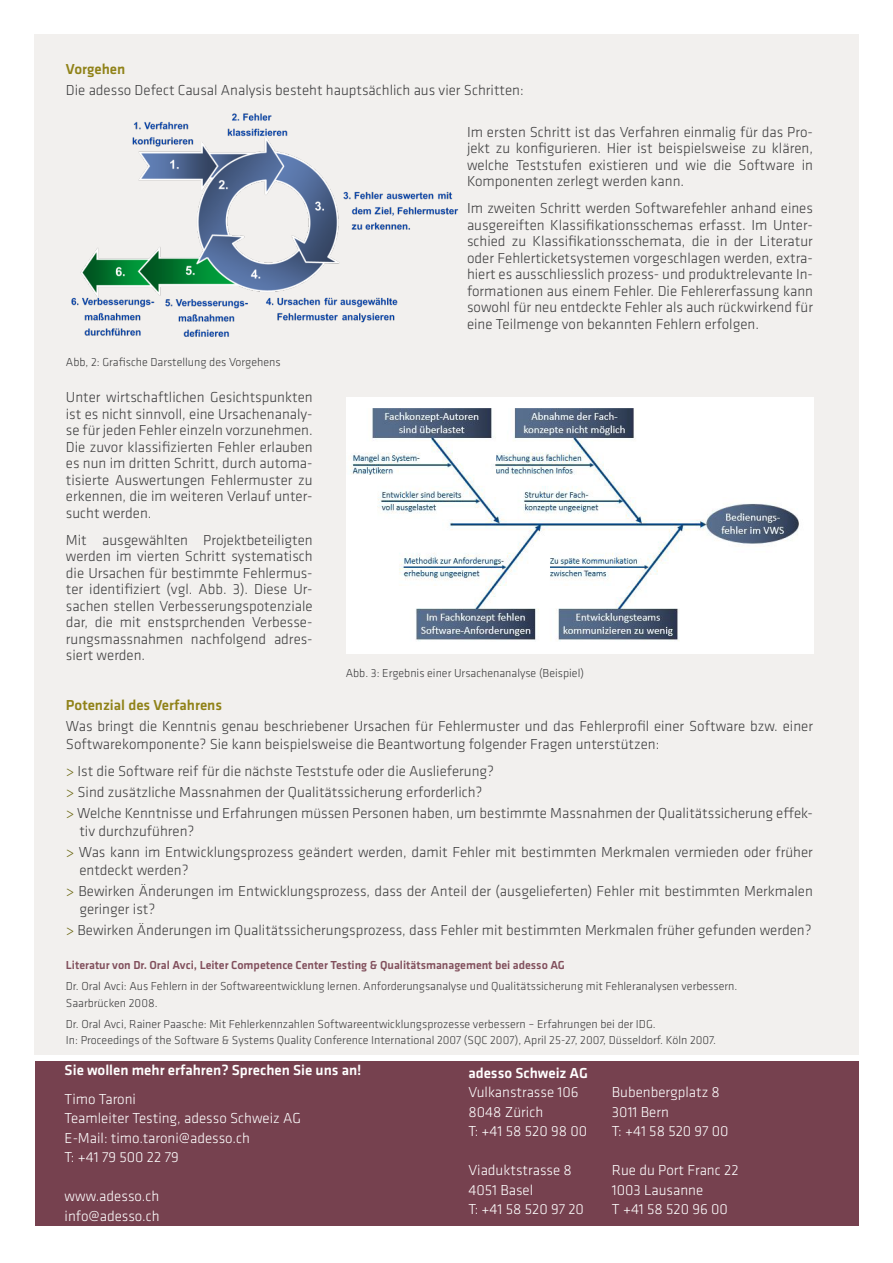
<style>
.page{position:relative;width:893px;height:1263px;background:#fff}
.page>*{position:absolute;margin:0;border:0;box-sizing:border-box;transform-origin:0 0}
.t1{font:300 15px/16.5px "Klavika";color:#3e3e3f;text-align:justify}
.t2{font:300 15px "Klavika";color:#fff}
.t3{font:500 15px "Klavika";color:#fff}
.t4{font:500 15px "Klavika";color:#908218}
.t5{font:300 12px "Klavika";color:#3e3e3f}
.t6{font:500 12px "Klavika";color:#814f5c}
.s1{color:#6b6711}
</style>
<div class="page">
<div style="left:34px;top:34px;width:825px;height:1020px;background:#f2f0ee"></div>
<div style="left:36px;top:1061px;width:823px;height:164px;background:#76414f"></div>
<img style="left:71px;top:113px;width:388px;height:224px">
<img style="left:346px;top:397px;width:467px;height:257px">
<p class="t4" style="left:66px;top:59px;width:61px">Vorgehen</p>
<p class="t1" style="left:66px;top:81px;width:459px">Die adesso Defect Causal Analysis besteht hauptsächlich aus vier Schritten:</p>
<p class="t1" style="left:467px;top:123px;width:347px">Im ersten Schritt ist das Verfahren einmalig für das Pro&shy;jekt zu konfigurieren. Hier ist beispielsweise zu klären, welche Teststufen existieren und wie die Software in Komponenten zerlegt werden kann.</p>
<p class="t1" style="left:467px;top:200px;width:347px">Im zweiten Schritt werden Softwarefehler anhand eines ausgereiften Klassifikationsschemas erfasst. Im Unter&shy;schied zu Klassifikationsschemata, die in der Literatur oder Fehlerticketsystemen vorgeschlagen werden, extra&shy;hiert es ausschliesslich prozess- und produktrelevante In&shy;formationen aus einem Fehler. Die Fehlererfassung kann sowohl für neu entdeckte Fehler als auch rückwirkend für eine Teilmenge von bekannten Fehlern erfolgen.</p>
<p class="t5" style="left:66px;top:355px;width:216px">Abb, 2: Grafische Darstellung des Vorgehens</p>
<p class="t1" style="left:66px;top:389px;width:248px">Unter wirtschaftlichen Gesichtspunkten ist es nicht sinnvoll, eine Ursachenanaly&shy;se für jeden Fehler einzeln vorzunehmen.<br>Die zuvor klassifizierten Fehler erlauben es nun im dritten Schritt, durch automa&shy;tisierte Auswertungen Fehlermuster zu erkennen, die im weiteren Verlauf unter&shy;sucht werden.</p>
<p class="t1" style="left:66px;top:531px;width:248px">Mit ausgewählten Projektbeteiligten werden im vierten Schritt systematisch die Ursachen für bestimmte Fehlermus&shy;ter identifiziert (vgl. Abb. 3). Diese Ur&shy;sachen stellen Verbesserungspotenziale dar, die mit enstsprchenden Verbesse&shy;rungsmassnahmen nachfolgend adres&shy;siert werden.</p>
<p class="t5" style="left:346px;top:666px;width:240px">Abb. 3: Ergebnis einer Ursachenanalyse (Beispiel)</p>
<p class="t4" style="left:66px;top:695px;width:158px">Potenzial des Verfahrens</p>
<p class="t1" style="left:66px;top:717px;width:749px;line-height:18px">Was bringt die Kenntnis genau beschriebener Ursachen für Fehlermuster und das Fehlerprofil einer Software bzw. einer<br>Softwarekomponente? Sie kann beispielsweise die Beantwortung folgender Fragen unterstützen:</p>
<p class="t1" style="left:66px;top:762px;width:430px"><span class="s1">&gt;</span> Ist die Software reif für die nächste Teststufe oder die Auslieferung?</p>
<p class="t1" style="left:66px;top:783px;width:418px"><span class="s1">&gt;</span> Sind zusätzliche Massnahmen der Qualitätssicherung erforderlich?</p>
<p class="t1" style="left:79px;top:804px;width:735px;line-height:18px;text-indent:-14px"><span class="s1">&gt;</span> Welche Kenntnisse und Erfahrungen müssen Personen haben, um bestimmte Massnahmen der Qualitätssicherung effek&shy;tiv durchzuführen?</p>
<p class="t1" style="left:79px;top:843px;width:735px;line-height:18px;text-indent:-14px"><span class="s1">&gt;</span> Was kann im Entwicklungsprozess geändert werden, damit Fehler mit bestimmten Merkmalen vermieden oder früher entdeckt werden?</p>
<p class="t1" style="left:79px;top:882px;width:735px;line-height:18px;text-indent:-14px"><span class="s1">&gt;</span> Bewirken Änderungen im Entwicklungsprozess, dass der Anteil der (ausgelieferten) Fehler mit bestimmten Merkmalen geringer ist?</p>
<p class="t1" style="left:66px;top:921px;width:747px"><span class="s1">&gt;</span> Bewirken Änderungen im Qualitätssicherungsprozess, dass Fehler mit bestimmten Merkmalen früher gefunden werden?</p>
<p class="t6" style="left:66px;top:957px;width:501px">Literatur von Dr. Oral Avci, Leiter Competence Center Testing &amp; Qualitätsmanagement bei adesso AG</p>
<p class="t5" style="left:66px;top:979px;width:673px">Dr. Oral Avci: Aus Fehlern in der Softwareentwicklung lernen. Anforderungsanalyse und Qualitätssicherung mit Fehleranalysen verbessern.</p>
<p class="t5" style="left:66px;top:996px;width:93px">Saarbrücken 2008.</p>
<p class="t5" style="left:66px;top:1017px;width:591px">Dr. Oral Avci, Rainer Paasche: Mit Fehlerkennzahlen Softwareentwicklungsprozesse verbessern – Erfahrungen bei der IDG.</p>
<p class="t5" style="left:66px;top:1033px;width:652px">In: Proceedings of the Software &amp; Systems Quality Conference International 2007 (SQC 2007), April 25-27, 2007, Düsseldorf. Köln 2007.</p>
<p class="t2" style="left:612px;top:1083px;width:110px">Bubenbergplatz 8</p>
<p class="t2" style="left:612px;top:1102px;width:58px">3011 Bern</p>
<p class="t2" style="left:612px;top:1122px;width:118px">T: +41 58 520 97 00</p>
<p class="t2" style="left:612px;top:1161px;width:128px">Rue du Port Franc 22</p>
<p class="t2" style="left:612px;top:1180px;width:93px">1003 Lausanne</p>
<p class="t2" style="left:612px;top:1200px;width:118px">T +41 58 520 96 00</p>
<p class="t3" style="left:65px;top:1060px;width:298px">Sie wollen mehr erfahren? Sprechen Sie uns an!</p>
<p class="t2" style="left:65px;top:1090px;width:73px">Timo Taroni</p>
<p class="t2" style="left:65px;top:1109px;width:238px">Teamleiter Testing, adesso Schweiz AG</p>
<p class="t2" style="left:65px;top:1129px;width:187px">E-Mail: timo.taroni@adesso.ch</p>
<p class="t2" style="left:65px;top:1148px;width:116px">T: +41 79 500 22 79</p>
<p class="t2" style="left:65px;top:1187px;width:96px">www.adesso.ch</p>
<p class="t2" style="left:65px;top:1207px;width:97px">info@adesso.ch</p>
<p class="t3" style="left:468px;top:1062px;width:121px">adesso Schweiz AG</p>
<p class="t2" style="left:468px;top:1083px;width:112px">Vulkanstrasse 106</p>
<p class="t2" style="left:468px;top:1102px;width:76px">8048 Zürich</p>
<p class="t2" style="left:468px;top:1122px;width:120px">T: +41 58 520 98 00</p>
<p class="t2" style="left:468px;top:1161px;width:105px">Viaduktstrasse 8</p>
<p class="t2" style="left:468px;top:1180px;width:66px">4051 Basel</p>
<p class="t2" style="left:468px;top:1200px;width:117px">T: +41 58 520 97 20</p>
</div>
